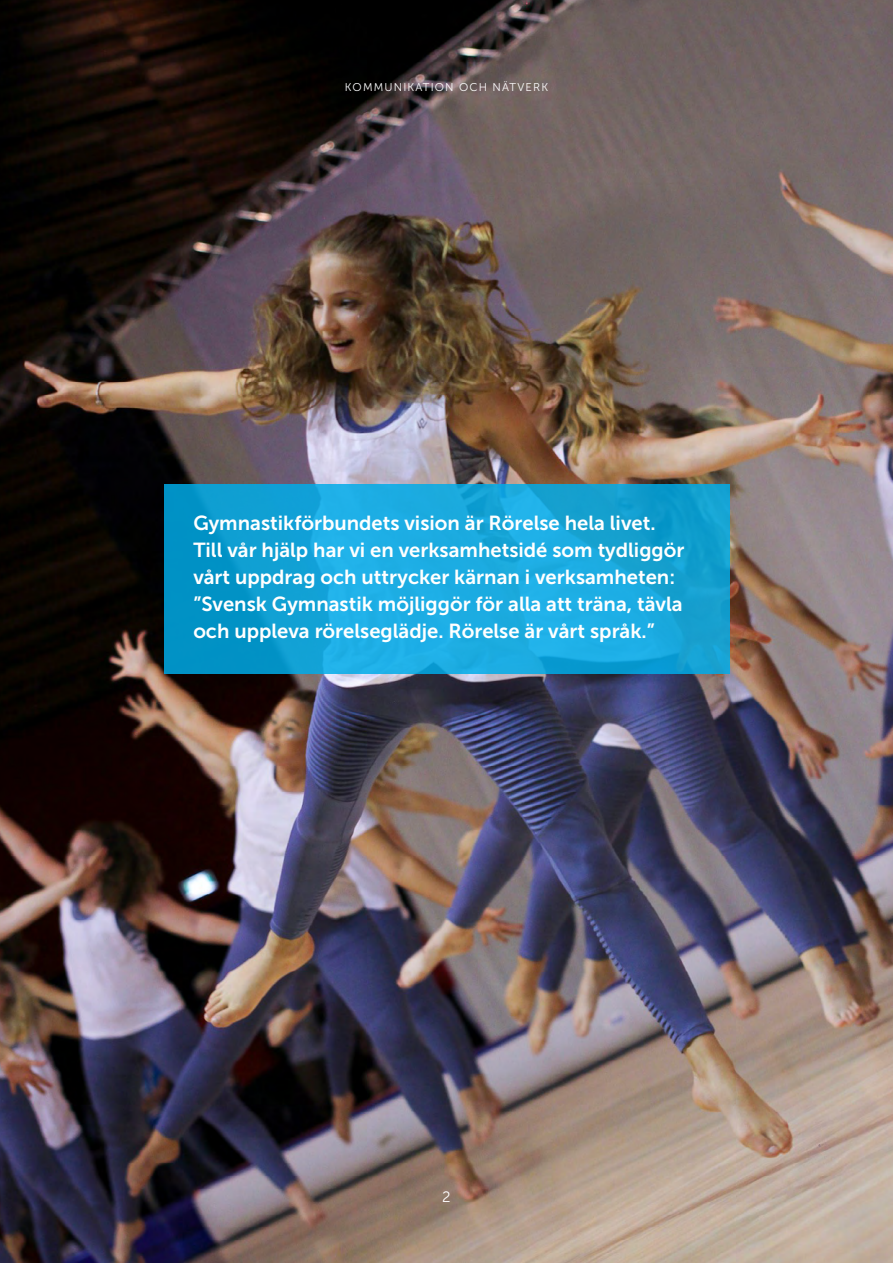
<style>
.page{position:relative;width:893px;height:1263px;background:#fff}
.page>*{position:absolute;margin:0;border:0;box-sizing:border-box;transform-origin:0 0}
.t1{font:20.25px/27px "Museo Sans 700";color:#fff}
.t2{font:15px "Museo Sans 300";color:#fff}
.t3{font:11.25px "Museo Sans 300";letter-spacing:.1em;color:#fff}
</style>
<div class="page">
<img style="left:0;top:0;width:893px;height:1263px">
<svg style="left:164px;top:485px;width:565px;height:189px"></svg>
<p class="t3" style="left:345px;top:81px;width:205px">KOMMUNIKATION OCH NÄTVERK</p>
<p class="t1" style="left:193px;top:509px;width:493px">Gymnastikförbundets vision är Rörelse hela livet.<br>Till vår hjälp har vi en verksamhetsidé som tydliggör vårt uppdrag och uttrycker kärnan i verksamheten: ”Svensk Gymnastik möjliggör för alla att träna, tävla och uppleva rörelseglädje. Rörelse är vårt språk.”</p>
<p class="t2" style="left:442px;top:1189px;width:10px">2</p>
</div>
